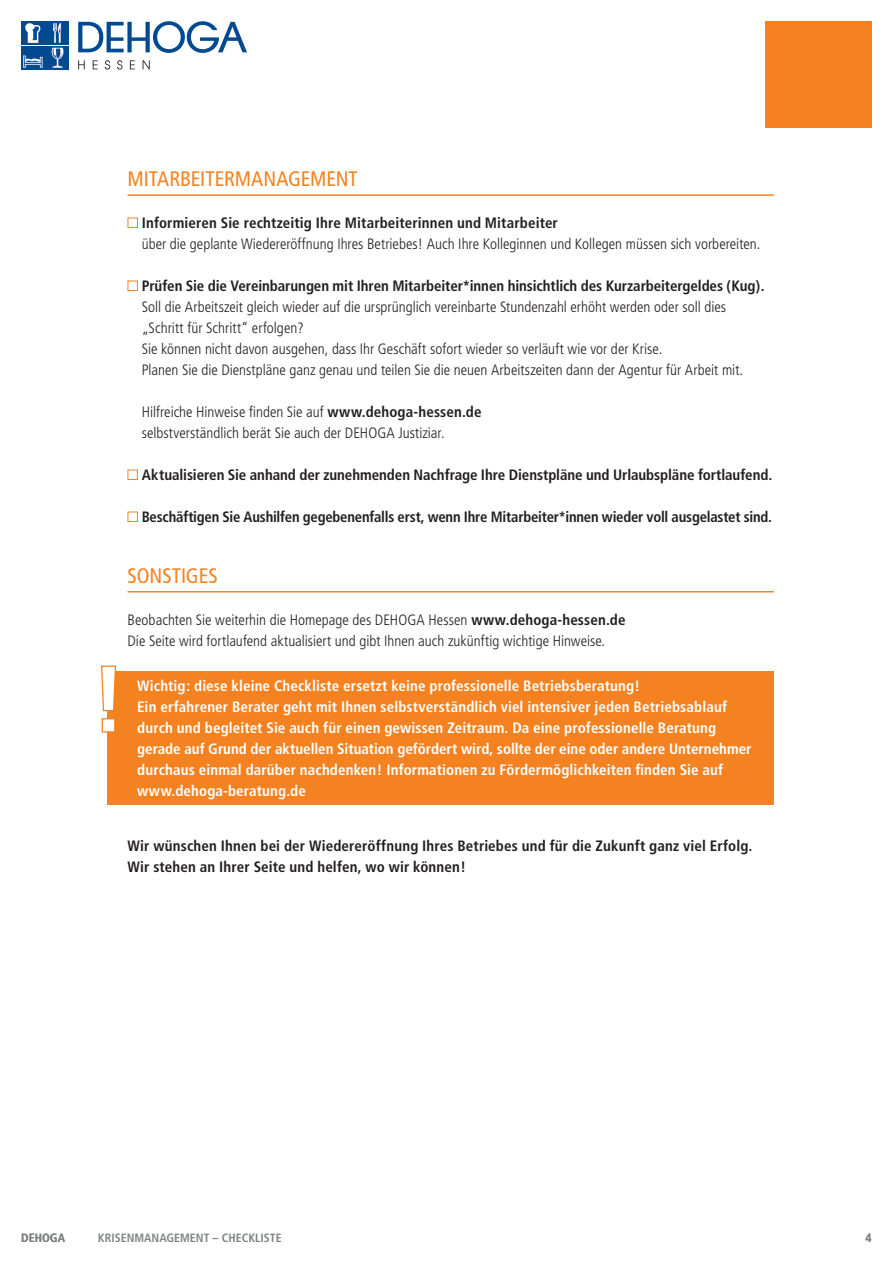
<style>
.page{position:relative;width:893px;height:1263px;background:#fff}
.page>*{position:absolute;margin:0;border:0;box-sizing:border-box;transform-origin:0 0}
.t1{font:condensed 21px "Frutiger";letter-spacing:-.005em;color:#f58220}
.t2{font:300 condensed 15px/21px "Frutiger";color:#231f20}
.t3{font:700 condensed 15px/21px "Frutiger";letter-spacing:-.005em;color:#231f20}
.t4{font:700 condensed 15px/21px "Frutiger";letter-spacing:.01em;color:#fff}
.t5{font:700 condensed 12px "Frutiger";color:#808285}
.s1{font-weight:700}
</style>
<div class="page">
<svg style="left:78px;top:21px;width:169px;height:32px"></svg>
<svg style="left:78px;top:60px;width:7px;height:9px"></svg>
<svg style="left:93px;top:60px;width:5px;height:9px"></svg>
<svg style="left:105px;top:60px;width:5px;height:10px"></svg>
<svg style="left:117px;top:60px;width:5px;height:10px"></svg>
<svg style="left:130px;top:60px;width:5px;height:9px"></svg>
<svg style="left:143px;top:60px;width:7px;height:9px"></svg>
<div style="left:21px;top:22px;width:23px;height:23px;background:#014990"></div>
<div style="left:46px;top:22px;width:23px;height:23px;background:#014990"></div>
<div style="left:21px;top:46px;width:23px;height:23px;background:#014990"></div>
<svg style="left:23px;top:56px;width:20px;height:12px"></svg>
<svg style="left:25px;top:23px;width:16px;height:20px"></svg>
<div style="left:46px;top:46px;width:23px;height:23px;background:#014990"></div>
<svg style="left:51px;top:23px;width:13px;height:45px"></svg>
<div style="left:765px;top:21px;width:107px;height:107px;background:#f58220"></div>
<hr style="left:128px;top:194px;width:646px;height:2px;background:#f58220">
<div style="left:128px;top:218px;width:10px;height:10px;border:1px solid #f58220"></div>
<div style="left:128px;top:281px;width:10px;height:10px;border:1px solid #f58220"></div>
<div style="left:128px;top:470px;width:10px;height:10px;border:1px solid #f58220"></div>
<div style="left:128px;top:512px;width:10px;height:10px;border:1px solid #f58220"></div>
<hr style="left:128px;top:591px;width:646px;height:1px;background:#f58220">
<div style="left:107px;top:671px;width:667px;height:133px;background:#f58220"></div>
<svg style="left:101px;top:665px;width:16px;height:68px"></svg>
<h1 class="t1" style="left:128px;top:166px;width:232px">MITARBEITERMANAGEMENT</h1>
<p class="t3" style="left:142px;top:212px;width:418px">Informieren Sie rechtzeitig Ihre Mitarbeiterinnen und Mitarbeiter</p>
<p class="t2" style="left:142px;top:233px;width:620px">über die geplante Wiedereröffnung Ihres Betriebes! Auch Ihre Kolleginnen und Kollegen müssen sich vorbereiten.</p>
<p class="t3" style="left:142px;top:275px;width:624px">Prüfen Sie die Vereinbarungen mit Ihren Mitarbeiter*innen hinsichtlich des Kurzarbeitergeldes (Kug).</p>
<p class="t2" style="left:142px;top:296px;width:603px">Soll die Arbeitszeit gleich wieder auf die ursprünglich vereinbarte Stundenzahl erhöht werden oder soll dies „Schritt für Schritt“ erfolgen?<br>Sie können nicht davon ausgehen, dass Ihr Geschäft sofort wieder so verläuft wie vor der Krise.<br>Planen Sie die Dienstpläne ganz genau und teilen Sie die neuen Arbeitszeiten dann der Agentur für Arbeit mit.</p>
<p class="t2" style="left:142px;top:401px;width:341px">Hilfreiche Hinweise finden Sie auf <span class="s1">www.dehoga-hessen.de </span>selbstverständlich berät Sie auch der DEHOGA Justiziar.</p>
<p class="t3" style="left:142px;top:464px;width:632px">Aktualisieren Sie anhand der zunehmenden Nachfrage Ihre Dienstpläne und Urlaubspläne fortlaufend.</p>
<p class="t3" style="left:142px;top:506px;width:632px">Beschäftigen Sie Aushilfen gegebenenfalls erst, wenn Ihre Mitarbeiter*innen wieder voll ausgelastet sind.</p>
<h1 class="t1" style="left:128px;top:563px;width:92px">SONSTIGES</h1>
<p class="t2" style="left:128px;top:609px;width:499px">Beobachten Sie weiterhin die Homepage des DEHOGA Hessen <span class="s1">www.dehoga-hessen.de<br></span>Die Seite wird fortlaufend aktualisiert und gibt Ihnen auch zukünftig wichtige Hinweise.</p>
<p class="t4" style="left:137px;top:675px;width:616px">Wichtig: diese kleine Checkliste ersetzt keine professionelle Betriebsberatung!<br>Ein erfahrener Berater geht mit Ihnen selbstverständlich viel intensiver jeden Betriebsablauf durch und begleitet Sie auch für einen gewissen Zeitraum. Da eine professionelle Beratung gerade auf Grund der aktuellen Situation gefördert wird, sollte der eine oder andere Unternehmer durchaus einmal darüber nachdenken! Informationen zu Fördermöglichkeiten finden Sie auf www.dehoga-beratung.de</p>
<p class="t3" style="left:128px;top:836px;width:626px">Wir wünschen Ihnen bei der Wiedereröffnung Ihres Betriebes und für die Zukunft ganz viel Erfolg.<br>Wir stehen an Ihrer Seite und helfen, wo wir können!</p>
<p class="t5" style="left:21px;top:1230px;width:45px">DEHOGA</p>
<p class="t5" style="left:865px;top:1230px;width:8px">4</p>
<p class="t5" style="left:98px;top:1230px;width:185px">KRISENMANAGEMENT – CHECKLISTE</p>
</div>
